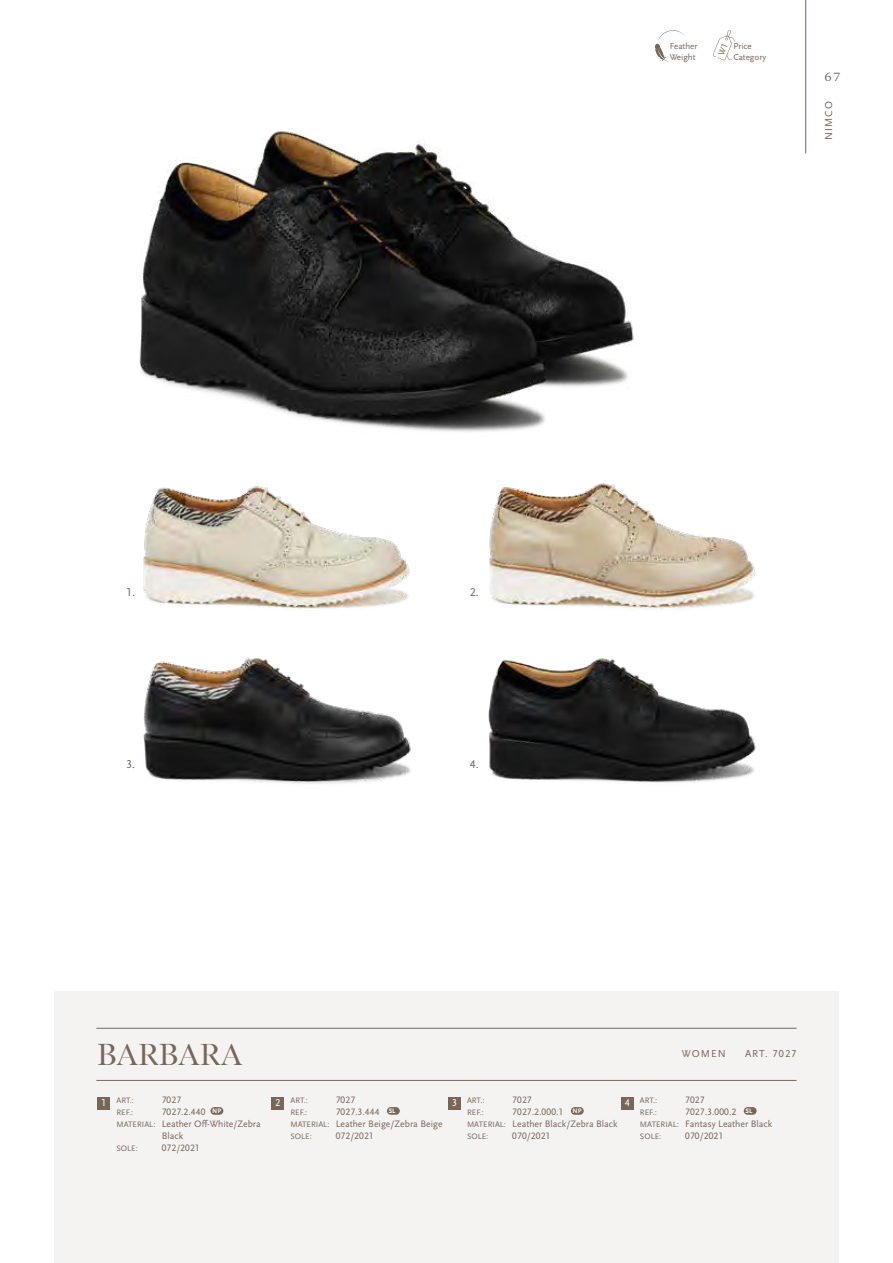
<style>
.page{position:relative;width:893px;height:1263px;background:#fff}
.page>*{position:absolute;margin:0;border:0;box-sizing:border-box;transform-origin:0 0}
.t1{font:30px "Recife Display";color:#796659}
.t2{font:12px "Scala Sans OT";color:#796659}
.t3{font:12px "Recife Text";color:#796659}
.t4{font:10.5px "Scala Sans OT";letter-spacing:.1em;color:#796659}
.t5{font:10.5px "Scala Sans OT";color:#fff}
.t6{font:9.75px/12px "Scala Sans OT";color:#796659}
.t7{font:9px/10.8px "Scala Sans OT";color:#796659}
.t8{font:8.25px/12px "Scala Sans OT";color:#796659}
</style>
<div class="page">
<hr style="left:805px;top:0;width:1px;height:153px;background:#796659">
<div style="left:54px;top:991px;width:785px;height:272px;background:#f5f3f2"></div>
<hr style="left:96px;top:1028px;width:700px;height:1px;background:#796659">
<hr style="left:96px;top:1080px;width:700px;height:1px;background:#796659">
<div style="left:210px;top:1107px;width:13px;height:8px;background:#796659;border-radius:4px"></div>
<div style="left:98px;top:1097px;width:12px;height:12px;background:#796659"></div>
<div style="left:387px;top:1107px;width:13px;height:8px;background:#796659;border-radius:4px"></div>
<div style="left:272px;top:1097px;width:12px;height:12px;background:#796659"></div>
<div style="left:571px;top:1107px;width:13px;height:8px;background:#796659;border-radius:4px"></div>
<div style="left:448px;top:1097px;width:12px;height:12px;background:#796659"></div>
<div style="left:744px;top:1107px;width:13px;height:8px;background:#796659;border-radius:4px"></div>
<div style="left:621px;top:1097px;width:12px;height:12px;background:#796659"></div>
<img style="left:139px;top:131px;width:495px;height:301px">
<img style="left:143px;top:486px;width:267px;height:123px">
<img style="left:143px;top:657px;width:268px;height:127px">
<img style="left:489px;top:483px;width:267px;height:126px">
<img style="left:488px;top:658px;width:268px;height:125px">
<svg style="left:655px;top:30px;width:30px;height:32px"></svg>
<svg style="left:713px;top:30px;width:22px;height:30px"></svg>
<p class="t7" style="left:670px;top:41px;width:29px">Feather<br>Weight</p>
<p class="t7" style="left:733px;top:41px;width:20px">Price</p>
<p class="t7" style="left:733px;top:52px;width:34px">Category</p>
<p class="t3" style="left:824px;top:69px;width:18px">67</p>
<p class="t4" style="left:823px;top:140px;width:40px;rotate:-90deg">NIMCO</p>
<p class="t2" style="left:126px;top:586px;width:11px">1.</p>
<p class="t2" style="left:126px;top:758px;width:11px">3.</p>
<p class="t2" style="left:470px;top:586px;width:11px">2.</p>
<p class="t2" style="left:470px;top:758px;width:11px">4.</p>
<h1 class="t1" style="left:98px;top:1032px;width:147px">BARBARA</h1>
<p class="t4" style="left:682px;top:1048px;width:46px">WOMEN</p>
<p class="t4" style="left:745px;top:1048px;width:53px">ART. 7027</p>
<p class="t8" style="left:116px;top:1095px;width:40px">ART.:<br>REF.:<br>MATERIAL:</p>
<p class="t8" style="left:116px;top:1143px;width:23px">SOLE:</p>
<p class="t5" style="left:101px;top:1097px;width:7px">1</p>
<p class="t8" style="left:290px;top:1094px;width:40px">ART.:<br>REF.:<br>MATERIAL:<br>SOLE:</p>
<p class="t6" style="left:336px;top:1094px;width:108px">7027<br>7027.3.444 <sup>SL<br></sup>Leather Beige/Zebra Beige<br>072/2021</p>
<p class="t6" style="left:162px;top:1094px;width:101px">7027<br>7027.2.440 <sup>NP<br></sup>Leather Off-White/Zebra<br>Black<br>072/2021</p>
<p class="t5" style="left:275px;top:1097px;width:7px">2</p>
<p class="t8" style="left:467px;top:1094px;width:40px">ART.:<br>REF.:<br>MATERIAL:<br>SOLE:</p>
<p class="t6" style="left:512px;top:1094px;width:107px">7027<br>7027.2.000.1 <sup>NP<br></sup>Leather Black/Zebra Black<br>070/2021</p>
<p class="t8" style="left:640px;top:1094px;width:40px">ART.:<br>REF.:<br>MATERIAL:<br>SOLE:</p>
<p class="t6" style="left:685px;top:1094px;width:89px">7027<br>7027.3.000.2 <sup>SL<br></sup>Fantasy Leather Black<br>070/2021</p>
<p class="t5" style="left:452px;top:1097px;width:7px">3</p>
<p class="t5" style="left:625px;top:1097px;width:7px">4</p>
</div>
